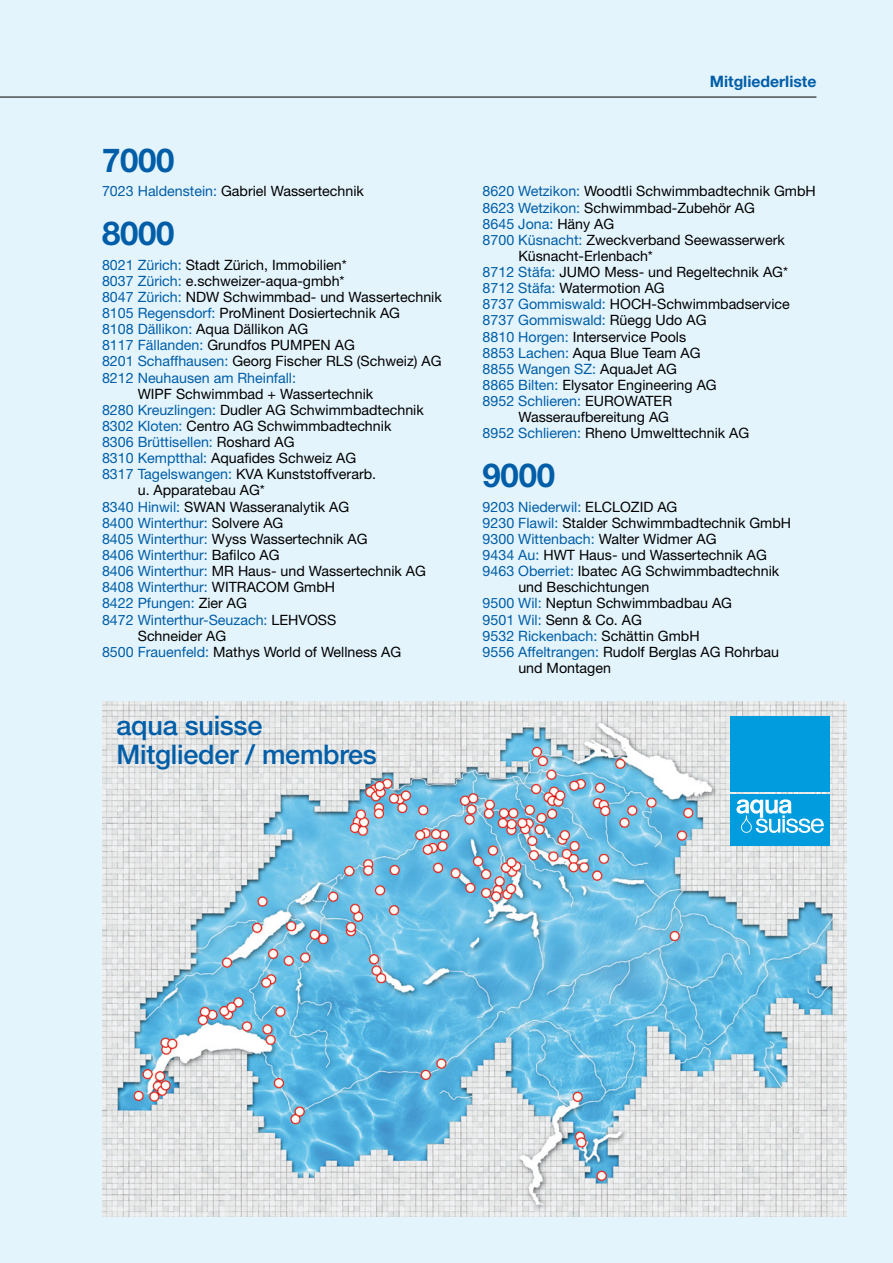
<style>
.page{position:relative;width:893px;height:1263px;background:#e4f4fc}
.page>*{position:absolute;margin:0;border:0;box-sizing:border-box;transform-origin:0 0}
.t1{font:700 33px "Helvetica Neue";letter-spacing:-.01em;color:#005ea8}
.t2{font:500 27px/28.5px "Helvetica Neue";letter-spacing:-.01em;color:#005ea8}
.t3{font:700 15.75px "Helvetica Neue";color:#005ea8}
.t4{font:14.25px/16.2px "Helvetica Neue";color:#000}
.t5{font:14.25px "Helvetica Neue";color:#005ea8}
.s1{color:#005ea8}
.s2{color:#000}
</style>
<div class="page">
<hr style="left:0;top:97px;width:816px;height:1px;background:#000">
<img style="left:102px;top:701px;width:744px;height:515px">
<div style="left:730px;top:794px;width:99px;height:51px;background:#009cde"></div>
<div style="left:730px;top:716px;width:99px;height:76px;background:#009cde"></div>
<svg style="left:736px;top:799px;width:88px;height:34px"></svg>
<h1 class="t1" style="left:102px;top:140px;width:74px">7000</h1>
<p class="t4" style="left:102px;top:183px;width:263px"><span class="s1">7023 Haldenstein:</span> Gabriel Wassertechnik</p>
<h1 class="t1" style="left:102px;top:213px;width:74px">8000</h1>
<p class="t4" style="left:102px;top:256px;width:341px"><span class="s1">8021 Zürich:</span> Stadt Zürich, Immobilien*<br><span class="s1">8037 Zürich:</span> e.schweizer-aqua-gmbh*<br><span class="s1">8047 Zürich:</span> NDW Schwimmbad- und Wassertechnik <span class="s1">8105 Regensdorf:</span> ProMinent Dosiertechnik AG<br><span class="s1">8108 Dällikon:</span> Aqua Dällikon AG<br><span class="s1">8117 Fällanden:</span> Grundfos PUMPEN AG<br><span class="s1">8201 Schaffhausen:</span> Georg Fischer RLS (Schweiz) AG <span class="s1">8212 Neuhausen am Rheinfall:</span></p>
<p class="t4" style="left:138px;top:385px;width:237px">WIPF Schwimmbad + Wassertechnik</p>
<p class="t4" style="left:102px;top:401px;width:323px"><span class="s1">8280 Kreuzlingen:</span> Dudler AG Schwimmbadtechnik</p>
<p class="t4" style="left:102px;top:418px;width:291px"><span class="s1">8302 Kloten:</span> Centro AG Schwimmbadtechnik</p>
<p class="t5" style="left:102px;top:433px;width:194px">8306 Brüttisellen: <span class="s2">Roshard AG</span></p>
<p class="t4" style="left:102px;top:450px;width:256px"><span class="s1">8310 Kemptthal:</span> Aquafides Schweiz AG</p>
<p class="t4" style="left:102px;top:466px;width:276px"><span class="s1">8317 Tagelswangen:</span> KVA Kunststoffverarb.</p>
<p class="t4" style="left:138px;top:482px;width:129px">u. Apparatebau AG*</p>
<p class="t4" style="left:102px;top:498px;width:249px"><span class="s1">8340 Hinwil:</span> SWAN Wasseranalytik AG</p>
<p class="t5" style="left:102px;top:514px;width:183px">8400 Winterthur: <span class="s2">Solvere AG</span></p>
<p class="t4" style="left:102px;top:530px;width:267px"><span class="s1">8405 Winterthur:</span> Wyss Wassertechnik AG</p>
<p class="t5" style="left:102px;top:546px;width:179px">8406 Winterthur: <span class="s2">Bafilco AG</span></p>
<p class="t4" style="left:102px;top:563px;width:325px"><span class="s1">8406 Winterthur:</span> MR Haus- und Wassertechnik AG</p>
<p class="t5" style="left:102px;top:579px;width:235px">8408 Winterthur: <span class="s2">WITRACOM GmbH</span></p>
<p class="t5" style="left:102px;top:595px;width:146px">8422 Pfungen: <span class="s2">Zier AG</span></p>
<p class="t5" style="left:102px;top:611px;width:236px">8472 Winterthur-Seuzach: <span class="s2">LEHVOSS</span></p>
<p class="t4" style="left:138px;top:627px;width:90px">Schneider AG</p>
<p class="t4" style="left:102px;top:643px;width:301px"><span class="s1">8500 Frauenfeld:</span> Mathys World of Wellness AG</p>
<h2 class="t2" style="left:117px;top:711px;width:262px">aqua suisse<br>Mitglieder / membres</h2>
<p class="t3" style="left:710px;top:71px;width:108px">Mitgliederliste</p>
<p class="t4" style="left:483px;top:183px;width:335px"><span class="s1">8620 Wetzikon:</span> Woodtli Schwimmbadtechnik GmbH</p>
<p class="t4" style="left:483px;top:199px;width:274px"><span class="s1">8623 Wetzikon:</span> Schwimmbad-Zubehör AG</p>
<p class="t5" style="left:483px;top:215px;width:133px">8645 Jona: <span class="s2">Häny AG</span></p>
<p class="t4" style="left:483px;top:231px;width:304px"><span class="s1">8700 Küsnacht:</span> Zweckverband Seewasserwerk</p>
<p class="t4" style="left:518px;top:247px;width:136px">Küsnacht-Erlenbach*</p>
<p class="t4" style="left:483px;top:264px;width:307px"><span class="s1">8712 Stäfa:</span> JUMO Mess- und Regeltechnik AG*</p>
<p class="t4" style="left:483px;top:280px;width:184px"><span class="s1">8712 Stäfa:</span> Watermotion AG</p>
<p class="t4" style="left:483px;top:296px;width:309px"><span class="s1">8737 Gommiswald:</span> HOCH-Schwimmbadservice</p>
<p class="t5" style="left:483px;top:312px;width:225px">8737 Gommiswald: <span class="s2">Rüegg Udo AG</span></p>
<p class="t4" style="left:483px;top:328px;width:205px"><span class="s1">8810 Horgen:</span> Interservice Pools</p>
<p class="t4" style="left:483px;top:344px;width:220px"><span class="s1">8853 Lachen:</span> Aqua Blue Team AG</p>
<p class="t5" style="left:483px;top:360px;width:196px">8855 Wangen SZ: <span class="s2">AquaJet AG</span></p>
<p class="t4" style="left:483px;top:377px;width:236px"><span class="s1">8865 Bilten:</span> Elysator Engineering AG</p>
<p class="t5" style="left:483px;top:392px;width:191px">8952 Schlieren: <span class="s2">EUROWATER</span></p>
<p class="t4" style="left:518px;top:409px;width:152px">Wasseraufbereitung AG</p>
<p class="t4" style="left:483px;top:425px;width:268px"><span class="s1">8952 Schlieren:</span> Rheno Umwelttechnik AG</p>
<h1 class="t1" style="left:483px;top:455px;width:74px">9000</h1>
<p class="t5" style="left:483px;top:498px;width:196px">9203 Niederwil: <span class="s2">ELCLOZID AG</span></p>
<p class="t4" style="left:483px;top:514px;width:310px"><span class="s1">9230 Flawil:</span> Stalder Schwimmbadtechnik GmbH</p>
<p class="t5" style="left:483px;top:530px;width:235px">9300 Wittenbach: <span class="s2">Walter Widmer AG</span></p>
<p class="t4" style="left:483px;top:547px;width:286px"><span class="s1">9434 Au:</span> HWT Haus- und Wassertechnik AG</p>
<p class="t4" style="left:483px;top:563px;width:298px"><span class="s1">9463 Oberriet:</span> Ibatec AG Schwimmbadtechnik</p>
<p class="t4" style="left:518px;top:579px;width:133px">und Beschichtungen</p>
<p class="t4" style="left:483px;top:595px;width:251px"><span class="s1">9500 Wil:</span> Neptun Schwimmbadbau AG</p>
<p class="t4" style="left:483px;top:611px;width:161px"><span class="s1">9501 Wil:</span> Senn &amp; Co. AG</p>
<p class="t5" style="left:483px;top:627px;width:218px">9532 Rickenbach: <span class="s2">Schättin GmbH</span></p>
<p class="t4" style="left:483px;top:643px;width:298px"><span class="s1">9556 Affeltrangen:</span> Rudolf Berglas AG Rohrbau</p>
<p class="t4" style="left:518px;top:660px;width:94px">und Montagen</p>
</div>
